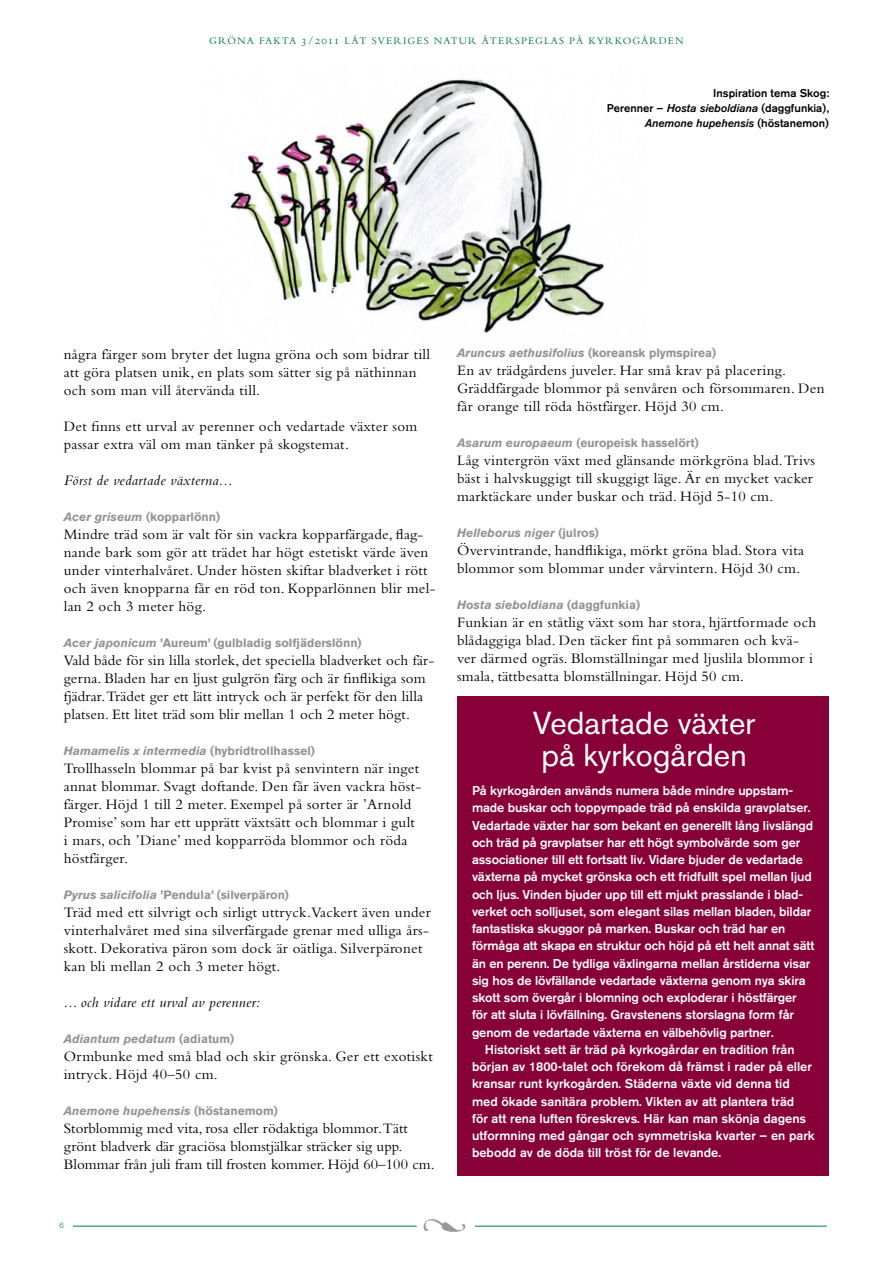
<style>
.page{position:relative;width:893px;height:1263px;background:#fff}
.page>*{position:absolute;margin:0;border:0;box-sizing:border-box;transform-origin:0 0}
.t1{font:31.5px/31.5px "Akzidenz Grotesk BQ";color:#fff}
.t2{font:15px/18px "Bembo";letter-spacing:.02em;color:#000}
.t3{font:italic 15px "Bembo";letter-spacing:.02em;color:#000}
.t4{font:500 12.75px "Akzidenz Grotesk BQ";letter-spacing:-.01em;color:#fff}
.t5{font:italic 700 12px "Akzidenz Grotesk BQ";color:#929395}
.t6{font:700 12px "Akzidenz Grotesk BQ";color:#929395}
.t7{font:500 11.25px/15px "Akzidenz Grotesk BQ";color:#000;text-align:right}
.t8{font:italic 11.25px "Akzidenz Grotesk BQ Med";color:#000}
.t9{font:10.5px "Bembo";letter-spacing:.1em;color:#007a45}
.t10{font:300 7.5px "Akzidenz Grotesk BQ";color:#007a45}
.s1{font-family:"Bembo SC";font-size:12px}
.s2{font-family:"Akzidenz Grotesk BQ Med";font-weight:400;font-style:italic}
.s3{font-family:"Akzidenz Grotesk BQ";font-weight:500;font-style:normal}
.s4{font-style:italic}
.s5{font-style:normal}
</style>
<div class="page">
<hr style="left:73px;top:1226px;width:344px;height:1px;background:#007a45">
<hr style="left:475px;top:1226px;width:352px;height:1px;background:#007a45">
<img style="left:230px;top:78px;width:375px;height:255px">
<div style="left:457px;top:696px;width:372px;height:480px;background:#880038"></div>
<p class="t9" style="left:209px;top:35px;width:476px">GRÖNA FAKTA <span class="s1">3/2011</span> LÅT SVERIGES NATUR ÅTERSPEGLAS PÅ KYRKOGÅRDEN</p>
<p class="t7" style="left:607px;top:85px;width:224px">Inspiration tema Skog:<br>Perenner – <span class="s2">Hosta sieboldiana</span> (daggfunkia),</p>
<p class="t8" style="left:645px;top:117px;width:185px">Anemone hupehensis <span class="s3">(höstanemon)</span></p>
<p class="t2" style="left:64px;top:345px;width:368px">några färger som bryter det lugna gröna och som bidrar till att göra platsen unik, en plats som sätter sig på näthinnan och som man vill återvända till.</p>
<p class="t2" style="left:64px;top:417px;width:355px">Det finns ett urval av perenner och vedartade växter som passar extra väl om man tänker på skogstemat.</p>
<p class="t3" style="left:64px;top:471px;width:170px">Först de vedartade växterna...</p>
<p class="t6" style="left:64px;top:510px;width:158px"><span class="s4">Acer griseum</span> (kopparlönn)</p>
<p class="t2" style="left:64px;top:525px;width:373px">Mindre träd som är valt för sin vackra kopparfärgade, flag&shy;nande bark som gör att trädet har högt estetiskt värde även under vinterhalvåret. Under hösten skiftar bladverket i rött och även knopparna får en röd ton. Kopparlönnen blir mel&shy;lan 2 och 3 meter hög.</p>
<p class="t6" style="left:64px;top:636px;width:299px"><span class="s4">Acer japonicum</span> ’Aureum’ (gulbladig solfjäderslönn)</p>
<p class="t2" style="left:64px;top:651px;width:372px">Vald både för sin lilla storlek, det speciella bladverket och fär&shy;gerna. Bladen har en ljust gulgrön färg och är finflikiga som fjädrar. Trädet ger ett lätt intryck och är perfekt för den lilla platsen. Ett litet träd som blir mellan 1 och 2 meter högt.</p>
<p class="t5" style="left:64px;top:743px;width:253px">Hamamelis x intermedia <span class="s5">(hybridtrollhassel)</span></p>
<p class="t2" style="left:64px;top:759px;width:359px">Trollhasseln blommar på bar kvist på senvintern när inget annat blommar. Svagt doftande. Den får även vackra höst&shy;färger. Höjd 1 till 2 meter. Exempel på sorter är ’Arnold Promise’ som har ett upprätt växtsätt och blommar i gult i mars, och ’Diane’ med kopparröda blommor och röda höstfärger.</p>
<p class="t6" style="left:64px;top:888px;width:227px"><span class="s4">Pyrus salicifolia</span> ’Pendula’ (silverpäron)</p>
<p class="t2" style="left:64px;top:903px;width:368px">Träd med ett silvrigt och sirligt uttryck. Vackert även under vinterhalvåret med sina silverfärgade grenar med ulliga års&shy;skott. Dekorativa päron som dock är oätliga. Silverpäronet kan bli mellan 2 och 3 meter högt.</p>
<p class="t3" style="left:64px;top:993px;width:198px">... och vidare ett urval av perenner:</p>
<p class="t5" style="left:64px;top:1031px;width:172px">Adiantum pedatum <span class="s5">(adiatum)</span></p>
<p class="t2" style="left:64px;top:1047px;width:370px">Ormbunke med små blad och skir grönska. Ger ett exotiskt intryck. Höjd 40–50 cm.</p>
<p class="t5" style="left:64px;top:1103px;width:216px">Anemone hupehensis <span class="s5">(höstanemom)</span></p>
<p class="t2" style="left:64px;top:1119px;width:372px">Storblommig med vita, rosa eller rödaktiga blommor. Tätt grönt bladverk där graciösa blomstjälkar sträcker sig upp.<br>Blommar från juli fram till frosten kommer. Höjd 60–100 cm.</p>
<p class="t10" style="left:60px;top:1221px;width:6px">6</p>
<p class="t5" style="left:457px;top:345px;width:261px">Aruncus aethusifolius <span class="s5">(koreansk plymspirea)</span></p>
<p class="t2" style="left:457px;top:360px;width:369px">En av trädgårdens juveler. Har små krav på placering.<br>Gräddfärgade blommor på senvåren och försommaren. Den får orange till röda höstfärger. Höjd 30 cm.</p>
<p class="t6" style="left:457px;top:435px;width:243px"><span class="s4">Asarum europaeum</span> (europeisk hasselört)</p>
<p class="t2" style="left:457px;top:450px;width:359px">Låg vintergrön växt med glänsande mörkgröna blad. Trivs bäst i halvskuggigt till skuggigt läge. Är en mycket vacker marktäckare under buskar och träd. Höjd 5-10 cm.</p>
<p class="t5" style="left:457px;top:525px;width:143px">Helleborus niger <span class="s5">(julros)</span></p>
<p class="t2" style="left:457px;top:540px;width:348px">Övervintrande, handflikiga, mörkt gröna blad. Stora vita blommor som blommar under vårvintern. Höjd 30 cm.</p>
<p class="t5" style="left:457px;top:597px;width:185px">Hosta sieboldiana <span class="s5">(daggfunkia)</span></p>
<p class="t2" style="left:457px;top:612px;width:361px">Funkian är en ståtlig växt som har stora, hjärtformade och blådaggiga blad. Den täcker fint på sommaren och kvä&shy;ver därmed ogräs. Blomställningar med ljuslila blommor i smala, tättbesatta blomställningar. Höjd 50 cm.</p>
<h1 class="t1" style="left:533px;top:707px;width:224px">Vedartade växter på kyrkogården</h1>
<p class="t4" style="left:472px;top:783px;width:323px">På kyrkogården används numera både mindre uppstam-</p>
<p class="t4" style="left:472px;top:800px;width:340px">made buskar och toppympade träd på enskilda gravplatser.</p>
<p class="t4" style="left:472px;top:817px;width:343px">Vedartade växter har som bekant en generellt lång livslängd</p>
<p class="t4" style="left:472px;top:834px;width:330px">och träd på gravplatser har ett högt symbolvärde som ger</p>
<p class="t4" style="left:472px;top:852px;width:332px">associationer till ett fortsatt liv. Vidare bjuder de vedartade</p>
<p class="t4" style="left:472px;top:869px;width:341px">växterna på mycket grönska och ett fridfullt spel mellan ljud</p>
<p class="t4" style="left:472px;top:886px;width:333px">och ljus. Vinden bjuder upp till ett mjukt prasslande i blad-</p>
<p class="t4" style="left:472px;top:903px;width:341px">verket och solljuset, som elegant silas mellan bladen, bildar</p>
<p class="t4" style="left:472px;top:921px;width:315px">fantastiska skuggor på marken. Buskar och träd har en</p>
<p class="t4" style="left:472px;top:938px;width:344px">förmåga att skapa en struktur och höjd på ett helt annat sätt</p>
<p class="t4" style="left:472px;top:955px;width:340px">än en perenn. De tydliga växlingarna mellan årstiderna visar</p>
<p class="t4" style="left:472px;top:972px;width:335px">sig hos de lövfällande vedartade växterna genom nya skira</p>
<p class="t4" style="left:472px;top:990px;width:326px">skott som övergår i blomning och exploderar i höstfärger</p>
<p class="t4" style="left:472px;top:1007px;width:324px">för att sluta i lövfällning. Gravstenens storslagna form får</p>
<p class="t4" style="left:472px;top:1024px;width:303px">genom de vedartade växterna en välbehövlig partner.</p>
<p class="t4" style="left:485px;top:1041px;width:311px">Historiskt sett är träd på kyrkogårdar en tradition från</p>
<p class="t4" style="left:472px;top:1059px;width:341px">början av 1800-talet och förekom då främst i rader på eller</p>
<p class="t4" style="left:472px;top:1076px;width:319px">kransar runt kyrkogården. Städerna växte vid denna tid</p>
<p class="t4" style="left:472px;top:1093px;width:324px">med ökade sanitära problem. Vikten av att plantera träd</p>
<p class="t4" style="left:472px;top:1110px;width:336px">för att rena luften föreskrevs. Här kan man skönja dagens</p>
<p class="t4" style="left:472px;top:1128px;width:344px">utformning med gångar och symmetriska kvarter – en park</p>
<p class="t4" style="left:472px;top:1145px;width:250px">bebodd av de döda till tröst för de levande.</p>
</div>
